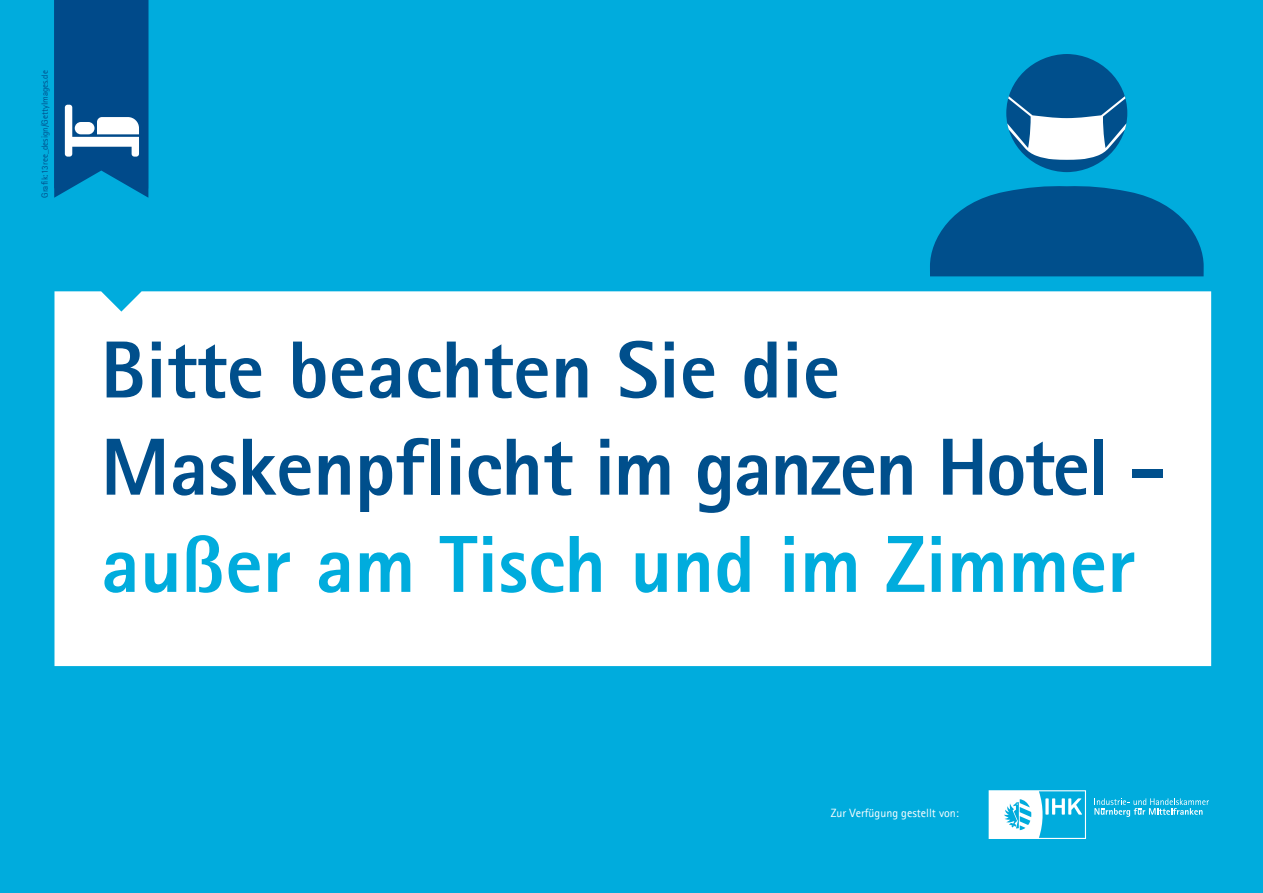
<style>
.page{position:relative;width:1263px;height:893px;background:#00acdd}
.page>*{position:absolute;margin:0;border:0;box-sizing:border-box;transform-origin:0 0}
.t1{font:800 81px/97.2px "Agfa Rotis Sans Serif";letter-spacing:-.005em;color:#004f8c}
.t2{font:800 81px "Agfa Rotis Sans Serif";color:#00acdd}
.t3{font:12px "Agfa Rotis Sans Serif";color:#fff}
.t4{font:9px "Agfa Rotis Sans Serif";color:#004f8c}
</style>
<div class="page">
<div style="left:54px;top:291px;width:1157px;height:375px;background:#fff"></div>
<svg style="left:1094px;top:798px;width:115px;height:19px"></svg>
<svg style="left:989px;top:790px;width:97px;height:49px"></svg>
<svg style="left:54px;top:0;width:94px;height:198px"></svg>
<svg style="left:930px;top:186px;width:274px;height:90px"></svg>
<div style="left:1006px;top:54px;width:121px;height:118px;background:#004f8c;border-radius:50%"></div>
<svg style="left:1007px;top:96px;width:119px;height:64px"></svg>
<p class="t4" style="left:39px;top:198px;width:129px;rotate:-90deg">Grafik:13ree_design/GettyImages.de</p>
<p class="t1" style="left:101px;top:320px;width:1067px">Bitte beachten Sie die<br>Maskenpflicht im ganzen Hotel -</p>
<p class="t2" style="left:101px;top:513px;width:1036px">außer am Tisch und im Zimmer</p>
<p class="t3" style="left:831px;top:806px;width:130px">Zur Verfügung gestellt von:</p>
</div>
